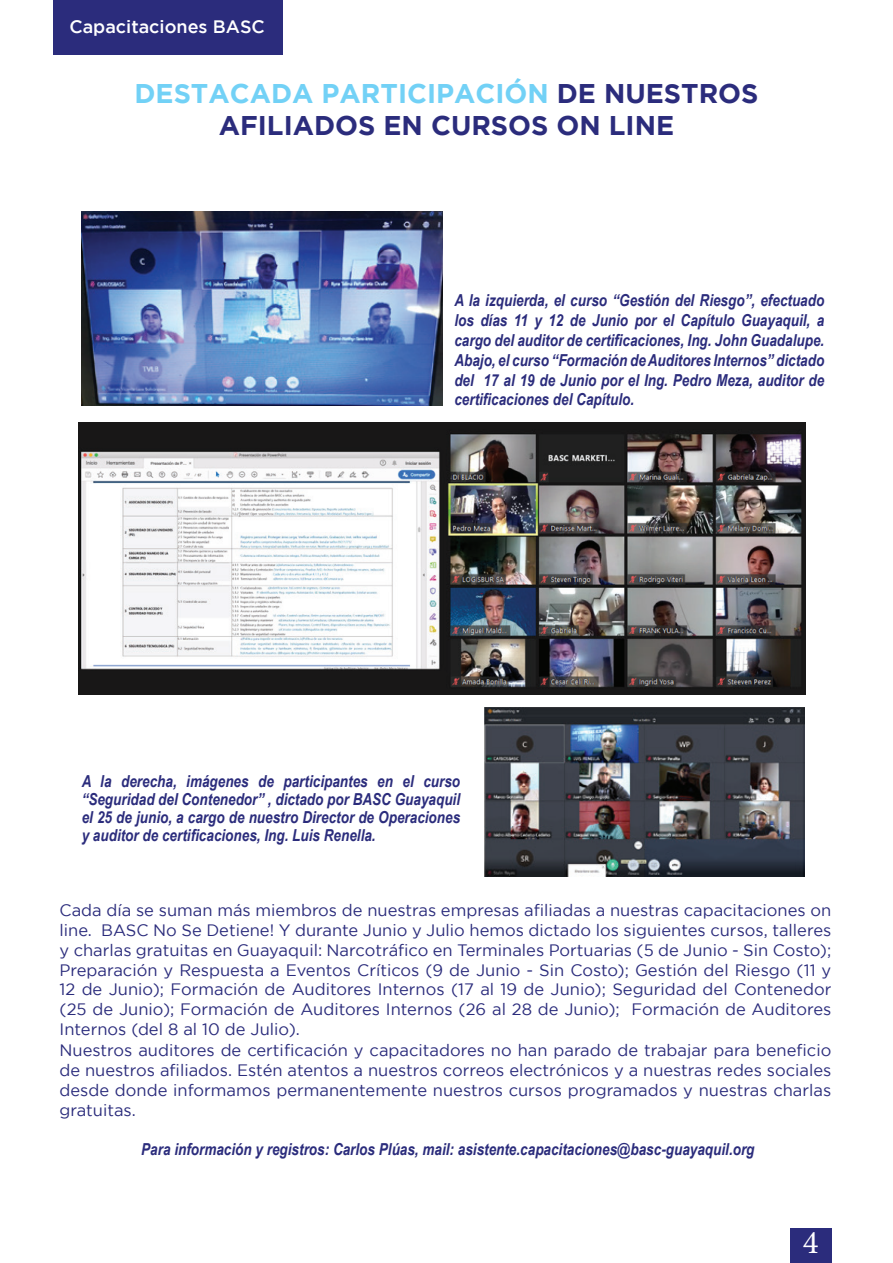
<style>
.page{position:relative;width:893px;height:1263px;background:#fff}
.page>*{position:absolute;margin:0;border:0;box-sizing:border-box;transform-origin:0 0}
.t1{font:33px "Minion Pro";color:#fff}
.t2{font:700 27px/32.4px "Gotham";color:#2b2c7c;text-align:center}
.t3{font:500 18px "Gotham";color:#fff}
.t4{font:16.5px/19.8px "Gotham";color:#2b2c7c;text-align:justify}
.t5{font:italic 700 16.5px/19.8px "Arial Narrow";color:#2b2c7c;text-align:justify}
.s1{color:#72d1f6}
</style>
<div class="page">
<div style="left:790px;top:1229px;width:41px;height:34px;background:#2b2c7c"></div>
<div style="left:53px;top:0;width:230px;height:55px;background:#2b2c7c"></div>
<img style="left:82px;top:211px;width:360px;height:195px">
<img style="left:79px;top:422px;width:727px;height:273px">
<img style="left:485px;top:708px;width:320px;height:169px">
<p class="t3" style="left:69px;top:16px;width:197px">Capacitaciones BASC</p>
<h2 class="t2" style="left:134px;top:76px;width:625px"><span class="s1">DESTACADA PARTICIPACIÓN</span> DE NUESTROS<br>AFILIADOS EN CURSOS ON LINE</h2>
<p class="t5" style="left:454px;top:290px;width:371px">A la izquierda, el curso “Gestión del Riesgo”, efectuado los días 11 y 12 de Junio por el Capítulo Guayaquil, a cargo del auditor de certificaciones, Ing. John Guadalupe.<br>Abajo, el curso “Formación de Auditores Internos” dictado del 17 al 19 de Junio por el Ing. Pedro Meza, auditor de certificaciones del Capítulo.</p>
<p class="t5" style="left:82px;top:772px;width:380px;line-height:18px">A la derecha, imágenes de participantes en el curso “Seguridad del Contenedor” , dictado por BASC Guayaquil el 25 de junio, a cargo de nuestro Director de Operaciones y auditor de certificaciones, Ing. Luis Renella.</p>
<p class="t4" style="left:60px;top:900px;width:773px">Cada día se suman más miembros de nuestras empresas afiliadas a nuestras capacitaciones on line. BASC No Se Detiene! Y durante Junio y Julio hemos dictado los siguientes cursos, talleres y charlas gratuitas en Guayaquil: Narcotráfico en Terminales Portuarias (5 de Junio - Sin Costo); Preparación y Respuesta a Eventos Críticos (9 de Junio - Sin Costo); Gestión del Riesgo (11 y 12 de Junio); Formación de Auditores Internos (17 al 19 de Junio); Seguridad del Contenedor (25 de Junio); Formación de Auditores Internos (26 al 28 de Junio); Formación de Auditores Internos (del 8 al 10 de Julio).</p>
<p class="t4" style="left:60px;top:1040px;width:773px">Nuestros auditores de certificación y capacitadores no han parado de trabajar para beneficio de nuestros afiliados. Estén atentos a nuestros correos electrónicos y a nuestras redes sociales desde donde informamos permanentemente nuestros cursos programados y nuestras charlas gratuitas.</p>
<p class="t5" style="left:141px;top:1139px;width:615px">Para información y registros: Carlos Plúas, mail: asistente.capacitaciones@basc-guayaquil.org</p>
<h1 class="t1" style="left:803px;top:1220px;width:17px">4</h1>
</div>
